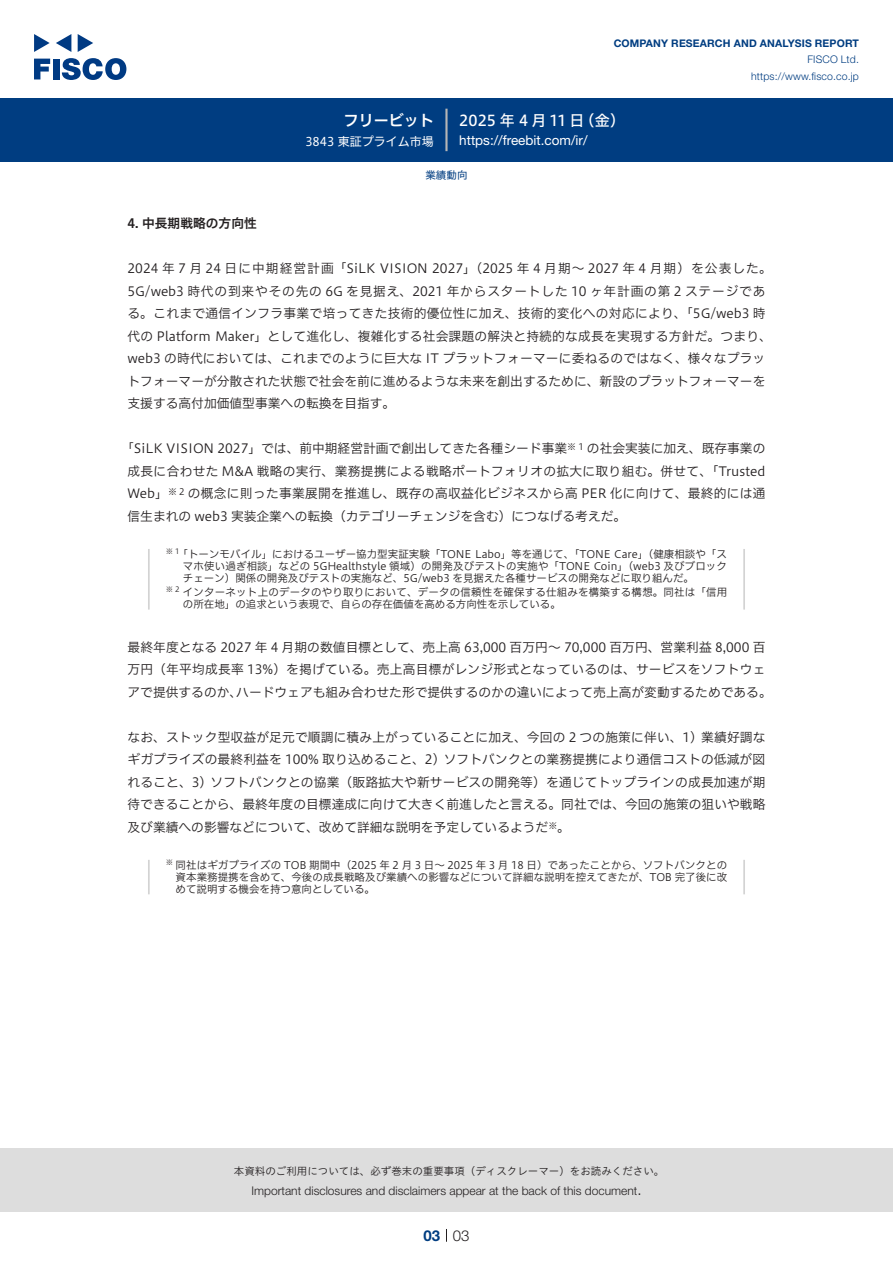
<style>
.page{position:relative;width:893px;height:1263px;background:#fff}
.page>*{position:absolute;margin:0;border:0;box-sizing:border-box;transform-origin:0 0}
.t1{font:15px "Hiragino UD Sans F Std N W5";letter-spacing:.005em;color:#fff}
.t2{font:15px "Hiragino UD Sans F Std N W6";color:#fff}
.t3{font:300 15px "Helvetica Neue LT Std";color:#231f20}
.t4{font:700 15px "Helvetica Neue LT Std";color:#003d81}
.t5{font:13.5px "Helvetica Neue LT Std";color:#fff}
.本文{font:12.75px/22.5px "Hiragino UD Sans F Std N W3";letter-spacing:.01em;color:#231f20}
.小タイトル{font:12.75px "Hiragino UD Sans F Std N W6";color:#231f20}
.t6{font:300 12px "Helvetica Neue LT Std";color:#231f20}
.t7{font:12px "Hiragino UD Sans F Std N W4";color:#fff}
.t8{font:10.5px/12px "Hiragino UD Sans F Std N W3";color:#231f20}
.t9{font:10.5px "Hiragino UD Sans F Std N W3";letter-spacing:.02em;color:#231f20}
.t10{font:10.5px "Hiragino UD Sans Std W3";color:#231f20}
.t11{font:700 10.5px "Helvetica Neue LT Std";letter-spacing:.015em;color:#003d81}
.t12{font:300 10.5px/16.5px "Helvetica Neue LT Std";letter-spacing:.015em;color:#003d81;text-align:right}
.ヘッダー{font:10.5px "Hiragino UD Sans F Std N W4";color:#003d81}
.本文-2{font:8.85px "Hiragino UD Sans F Std N W3";color:#231f20}
.t13{font:7.35px "Hiragino UD Sans F Std N W3";color:#231f20}
</style>
<div class="page">
<div style="left:0;top:1148px;width:893px;height:64px;background:#ddd"></div>
<svg style="left:34px;top:59px;width:16px;height:20px"></svg>
<div style="left:53px;top:59px;width:6px;height:20px;background:#003a83"></div>
<svg style="left:62px;top:58px;width:64px;height:22px"></svg>
<svg style="left:34px;top:34px;width:16px;height:18px"></svg>
<svg style="left:78px;top:34px;width:15px;height:18px"></svg>
<svg style="left:56px;top:34px;width:15px;height:18px"></svg>
<div style="left:0;top:98px;width:893px;height:64px;background:#003d81"></div>
<hr style="left:445px;top:109px;width:3px;height:42px;background:#b5b5b6">
<svg style="left:446px;top:1229px;width:1px;height:13px"></svg>
<hr style="left:148px;top:549px;width:2px;height:61px;background:#d3d3d3">
<hr style="left:743px;top:549px;width:2px;height:61px;background:#d3d3d3">
<hr style="left:148px;top:860px;width:2px;height:34px;background:#d3d3d3">
<hr style="left:743px;top:860px;width:2px;height:34px;background:#d3d3d3">
<p class="t2" style="left:344px;top:109px;width:92px">フリービット</p>
<p class="t7" style="left:305px;top:132px;width:130px">3843 東証プライム市場</p>
<p class="t11" style="left:614px;top:37px;width:247px">COMPANY RESEARCH AND ANALYSIS REPORT</p>
<p class="t12" style="left:751px;top:51px;width:109px">FISCO Ltd. https://www.fisco.co j p.</p>
<p class="t1" style="left:579px;top:109px;width:47px">（金(</p>
<p class="t1" style="left:459px;top:109px;width:127px">2025 年 4 月 11 日</p>
<p class="t5" style="left:459px;top:132px;width:130px">https://freebit.com /i r/</p>
<p class="ヘッダー" style="left:425px;top:167px;width:43px">業績動向</p>
<p class="小タイトル" style="left:128px;top:214px;width:131px">4. 中長期戦略の方向性</p>
<p class="本文" style="left:128px;top:256px;width:646px">2024 年 7 月 24 日に中期経営計画「SiLK VISION 2027」（2025 年 4 月期～ 2027 年 4 月期）を公表した。5G/web3 時代の到来やその先の 6G を見据え、2021 年からスタートした 10 ヶ年計画の第 2 ステージである。これまで通信インフラ事業で培ってきた技術的優位性に加え、技術的変化への対応により、「5G/web3 時代の Platform Maker」として進化し、複雑化する社会課題の解決と持続的な成長を実現する方針だ。つまり、web3 の時代においては、これまでのように巨大な IT プラットフォーマーに委ねるのではなく、様々なプラットフォーマーが分散された状態で社会を前に進めるような未来を創出するために、新設のプラットフォーマーを支援する高付加価値型事業への転換を目指す。</p>
<p class="本文" style="left:587px;top:436px;width:180px">の社会実装に加え、既存事業の</p>
<p class="本文" style="left:121px;top:436px;width:447px">「SiLK VISION 2027」では、前中期経営計画で創出してきた各種シード事業</p>
<p class="本文" style="left:128px;top:459px;width:639px">成長に合わせた M&amp;A 戦略の実行、業務提携による戦略ポートフォリオの拡大に取り組む。併せて、「Trusted</p>
<p class="本文" style="left:188px;top:481px;width:579px">の概念に則った事業展開を推進し、既存の高収益化ビジネスから高 PER 化に向けて、最終的には通</p>
<p class="本文-2" style="left:567px;top:440px;width:18px">※1</p>
<p class="本文" style="left:128px;top:481px;width:500px">Web」<sup>※<br></sup>信生まれの web3 実装企業への転換（カテゴリーチェンジを含む）につなげる考えだ。</p>
<p class="t8" style="left:175px;top:548px;width:553px">「<sup>1</sup> トーンモバイル」におけるユーザー協力型実証実験「TONE Labo」等を通じて、「TONE Care」（健康相談や「ス</p>
<p class="本文-2" style="left:179px;top:485px;width:7px">2</p>
<p class="t13" style="left:166px;top:546px;width:9px">※</p>
<p class="t8" style="left:183px;top:560px;width:546px">マホ使い過ぎ相談」などの 5GHealthstyle 領域）の開発及びテストの実施や「TONE Coin」（web3 及びブロック</p>
<p class="t9" style="left:183px;top:584px;width:546px">インターネット上のデータのやり取りにおいて、データの信頼性を確保する仕組みを構築する構想。同社は「信用</p>
<p class="t8" style="left:183px;top:572px;width:513px">チェーン）関係の開発及びテストの実施など、5G/web3 を見据えた各種サービスの開発などに取り組んだ。</p>
<p class="t8" style="left:183px;top:598px;width:379px">の所在地」の追求という表現で、自らの存在価値を高める方向性を示している。</p>
<p class="本文" style="left:128px;top:635px;width:639px">最終年度となる 2027 年 4 月期の数値目標として、売上高 63,000 百万円〜 70,000 百万円、営業利益 8,000 百</p>
<p class="本文" style="left:128px;top:657px;width:639px">万円（年平均成長率 13%）を掲げている。売上高目標がレンジ形式となっているのは、サービスをソフトウェ</p>
<p class="本文" style="left:236px;top:680px;width:537px">ハードウェアも組み合わせた形で提供するのかの違いによって売上高が変動するためである。</p>
<p class="t13" style="left:166px;top:584px;width:15px">※2</p>
<p class="本文" style="left:128px;top:680px;width:116px">アで提供するのか、</p>
<p class="本文" style="left:128px;top:725px;width:639px">なお、ストック型収益が足元で順調に積み上がっていることに加え、今回の 2 つの施策に伴い、1) 業績好調な</p>
<p class="本文" style="left:128px;top:747px;width:639px">ギガプライズの最終利益を 100% 取り込めること、2) ソフトバンクとの業務提携により通信コストの低減が図</p>
<p class="本文" style="left:128px;top:770px;width:639px">れること、3) ソフトバンクとの協業（販路拡大や新サービスの開発等）を通じてトップラインの成長加速が期</p>
<p class="本文" style="left:128px;top:792px;width:639px">待できることから、最終年度の目標達成に向けて大きく前進したと言える。同社では、今回の施策の狙いや戦略</p>
<p class="本文" style="left:557px;top:815px;width:14px">。</p>
<p class="本文" style="left:128px;top:815px;width:422px">及び業績への影響などについて、改めて詳細な説明を予定しているようだ</p>
<p class="t8" style="left:176px;top:858px;width:553px">同社はギガプライズの TOB 期間中（2025 年 2 月 3 日～ 2025 年 3 月 18 日）であったことから、ソフトバンクとの</p>
<p class="本文-2" style="left:548px;top:818px;width:10px">※</p>
<p class="t13" style="left:166px;top:856px;width:9px">※</p>
<p class="t8" style="left:176px;top:870px;width:553px">資本業務提携を含めて、今後の成長戦略及び業績への影響などについて詳細な説明を控えてきたが、TOB 完了後に改めて説明する機会を持つ意向としている。</p>
<p class="t10" style="left:234px;top:1163px;width:432px">本資料のご利用については、必ず巻末の重要事項（ディスクレーマー）をお読みください。</p>
<p class="t3" style="left:637px;top:1180px;width:6px">.</p>
<p class="t6" style="left:251px;top:1183px;width:387px">Important disclosures and disclaimers appear at the back of this document</p>
<p class="t4" style="left:423px;top:1226px;width:18px">03</p>
<p class="t3" style="left:453px;top:1226px;width:18px">03</p>
</div>
